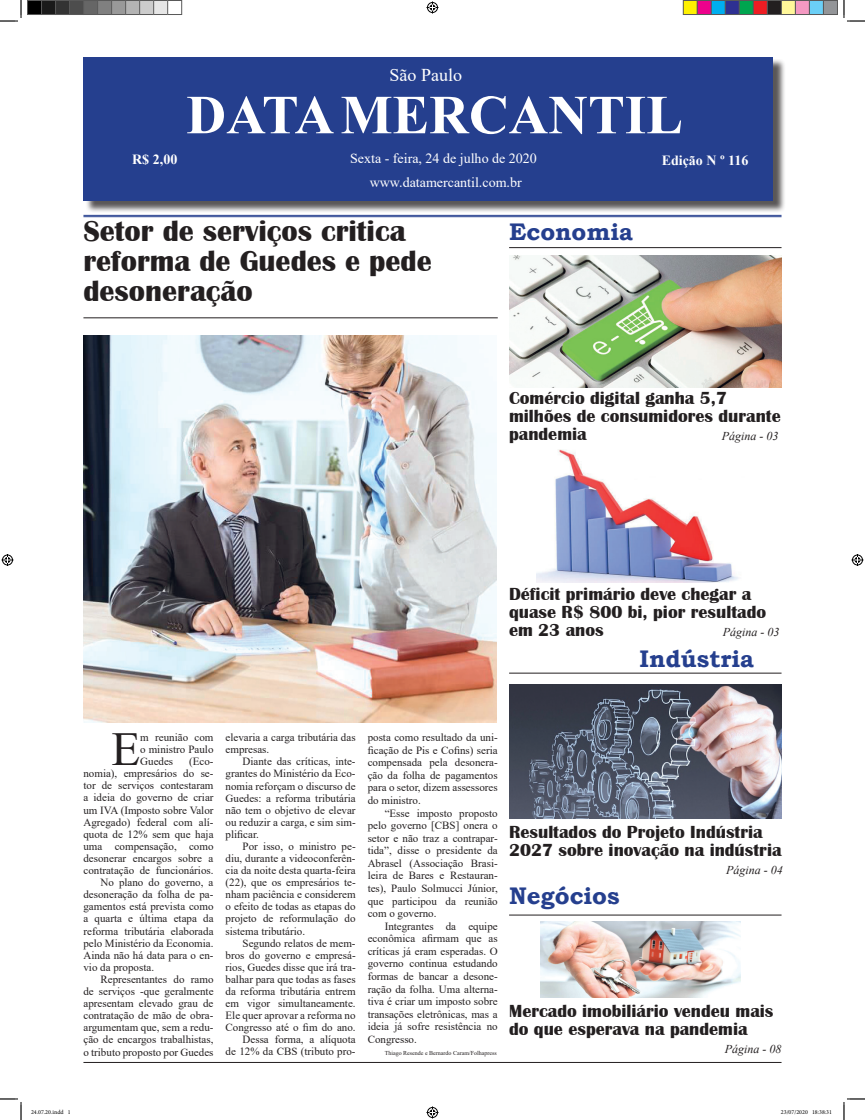
<style>
.page{position:relative;width:865px;height:1120px;background:#fff}
.page>*{position:absolute;margin:0;border:0;box-sizing:border-box;transform-origin:0 0}
.t1{font:700 55px "Times New Roman";color:#fff}
.t2{font:47.2px "Times New Roman";color:#231f20}
.t3{font:700 30px/30px "Britannic";color:#231f20}
.t4{font:700 24px "Bookman Old Style";color:#253f8e}
.t5{font:700 18px/18px "Britannic";color:#231f20}
.t6{font:18px "Times New Roman";color:#fff}
.t7{font:14px "Times New Roman";color:#fff}
.t8{font:700 14px "Times New Roman";color:#fff}
.t9{font:italic 12px "Times New Roman";color:#231f20}
.t10{font:11px/12.1px "Times New Roman";color:#231f20;text-align:justify}
.t11{font:6px "Times New Roman";color:#231f20}
.t12{font:6px "Minion Pro";color:#000}
</style>
<div class="page">
<div style="left:85px;top:59px;width:700px;height:154px;background:#231f20;opacity:.75"></div>
<div style="left:83px;top:57px;width:689px;height:144px;background:#253f8e"></div>
<hr style="left:83px;top:215px;width:698px;height:1px;background:#253f8e">
<hr style="left:83px;top:216px;width:698px;height:1px;background:#253f8e">
<hr style="left:83px;top:1061px;width:698px;height:1px;background:#231f20">
<img style="left:83px;top:335px;width:413px;height:387px">
<hr style="left:83px;top:317px;width:414px;height:1px;background:#231f20">
<hr style="left:509px;top:247px;width:272px;height:1px;background:#231f20">
<img style="left:509px;top:255px;width:272px;height:132px">
<img style="left:536px;top:450px;width:202px;height:133px">
<hr style="left:509px;top:672px;width:272px;height:1px;background:#231f20">
<img style="left:509px;top:684px;width:272px;height:134px">
<hr style="left:509px;top:914px;width:272px;height:1px;background:#231f20">
<img style="left:540px;top:921px;width:200px;height:76px">
<svg style="left:0;top:0;width:22px;height:22px"></svg>
<svg style="left:0;top:1098px;width:22px;height:21px"></svg>
<svg style="left:843px;top:0;width:21px;height:22px"></svg>
<svg style="left:843px;top:1098px;width:21px;height:21px"></svg>
<svg style="left:426px;top:2px;width:12px;height:12px"></svg>
<svg style="left:426px;top:1106px;width:12px;height:12px"></svg>
<svg style="left:2px;top:554px;width:12px;height:12px"></svg>
<svg style="left:851px;top:554px;width:12px;height:12px"></svg>
<div style="left:28px;top:1px;width:14px;height:14px;background:#000"></div>
<div style="left:27px;top:0;width:15px;height:15px;border:1px solid #595959"></div>
<div style="left:42px;top:1px;width:14px;height:14px;background:#1a1a1a"></div>
<div style="left:41px;top:0;width:15px;height:15px;border:1px solid #595959"></div>
<div style="left:56px;top:1px;width:14px;height:14px;background:#333"></div>
<div style="left:55px;top:0;width:15px;height:15px;border:1px solid #595959"></div>
<div style="left:70px;top:1px;width:14px;height:14px;background:#4d4d4d"></div>
<div style="left:69px;top:0;width:15px;height:15px;border:1px solid #595959"></div>
<div style="left:84px;top:1px;width:14px;height:14px;background:#666"></div>
<div style="left:83px;top:0;width:15px;height:15px;border:1px solid #595959"></div>
<div style="left:98px;top:1px;width:14px;height:14px;background:#808080"></div>
<div style="left:97px;top:0;width:15px;height:15px;border:1px solid #595959"></div>
<div style="left:112px;top:1px;width:14px;height:14px;background:#999"></div>
<div style="left:111px;top:0;width:15px;height:15px;border:1px solid #595959"></div>
<div style="left:126px;top:1px;width:14px;height:14px;background:#b3b3b3"></div>
<div style="left:125px;top:0;width:15px;height:15px;border:1px solid #595959"></div>
<div style="left:140px;top:1px;width:14px;height:14px;background:#ccc"></div>
<div style="left:139px;top:0;width:15px;height:15px;border:1px solid #595959"></div>
<div style="left:154px;top:1px;width:14px;height:14px;background:#e6e6e6"></div>
<div style="left:153px;top:0;width:15px;height:15px;border:1px solid #595959"></div>
<div style="left:167px;top:0;width:15px;height:15px;border:1px solid #595959"></div>
<div style="left:683px;top:1px;width:14px;height:14px;background:#fff101"></div>
<div style="left:682px;top:0;width:15px;height:15px;border:1px solid #595959"></div>
<div style="left:697px;top:1px;width:14px;height:14px;background:#ed028c"></div>
<div style="left:696px;top:0;width:15px;height:15px;border:1px solid #595959"></div>
<div style="left:711px;top:1px;width:14px;height:14px;background:#00aeef"></div>
<div style="left:710px;top:0;width:15px;height:15px;border:1px solid #595959"></div>
<div style="left:725px;top:1px;width:14px;height:14px;background:#2e3092"></div>
<div style="left:724px;top:0;width:15px;height:15px;border:1px solid #595959"></div>
<div style="left:739px;top:1px;width:14px;height:14px;background:#00a54f"></div>
<div style="left:738px;top:0;width:15px;height:15px;border:1px solid #595959"></div>
<div style="left:753px;top:1px;width:14px;height:14px;background:#ee1d23"></div>
<div style="left:752px;top:0;width:15px;height:15px;border:1px solid #595959"></div>
<div style="left:767px;top:1px;width:14px;height:14px;background:#231f20"></div>
<div style="left:766px;top:0;width:15px;height:15px;border:1px solid #595959"></div>
<div style="left:781px;top:1px;width:14px;height:14px;background:#fff79a"></div>
<div style="left:780px;top:0;width:15px;height:15px;border:1px solid #595959"></div>
<div style="left:795px;top:1px;width:14px;height:14px;background:#f499c2"></div>
<div style="left:794px;top:0;width:15px;height:15px;border:1px solid #595959"></div>
<div style="left:809px;top:1px;width:14px;height:14px;background:#6bcff6"></div>
<div style="left:808px;top:0;width:15px;height:15px;border:1px solid #595959"></div>
<div style="left:823px;top:1px;width:14px;height:14px;background:#939598"></div>
<div style="left:822px;top:0;width:15px;height:15px;border:1px solid #595959"></div>
<h3 class="t6" style="left:389px;top:63px;width:74px">São Paulo</h3>
<h1 class="t1" style="left:186px;top:75px;width:497px">DATA MERCANTIL</h1>
<p class="t8" style="left:132px;top:149px;width:47px">R$ 2,00</p>
<p class="t7" style="left:350px;top:148px;width:188px">Sexta - feira, 24 de julho de 2020</p>
<p class="t8" style="left:661px;top:150px;width:88px">Edição N º 116</p>
<p class="t7" style="left:369px;top:172px;width:153px">www.datamercantil.com.br</p>
<h3 class="t3" style="left:83px;top:216px;width:349px">Setor de serviços critica reforma de Guedes e pede desoneração</h3>
<h3 class="t4" style="left:509px;top:214px;width:125px">Economia</h3>
<h3 class="t5" style="left:509px;top:389px;width:273px">Comércio digital ganha 5,7 milhões de consumidores durante pandemia</h3>
<p class="t9" style="left:721px;top:428px;width:58px">Página - 03</p>
<h3 class="t5" style="left:509px;top:585px;width:258px">Déficit primário deve chegar a quase R$ 800 bi, pior resultado em 23 anos</h3>
<p class="t9" style="left:722px;top:623px;width:58px">Página - 03</p>
<h3 class="t4" style="left:639px;top:641px;width:116px">Indústria</h3>
<h2 class="t2" style="left:111px;top:716px;width:30px">E</h2>
<p class="t10" style="left:140px;top:731px;width:75px">m reunião com o ministro Paulo Guedes</p>
<p class="t10" style="left:189px;top:755px;width:26px">(Eco-</p>
<p class="t10" style="left:83px;top:767px;width:131px">nomia), empresários do se-</p>
<p class="t10" style="left:83px;top:779px;width:131px">tor de serviços contestaram</p>
<p class="t10" style="left:83px;top:791px;width:131px">a ideia do governo de criar</p>
<p class="t10" style="left:83px;top:803px;width:131px">um IVA (Imposto sobre Valor</p>
<p class="t10" style="left:83px;top:815px;width:131px">Agregado) federal com alí-</p>
<p class="t10" style="left:83px;top:827px;width:131px">quota de 12% sem que haja</p>
<p class="t10" style="left:83px;top:839px;width:131px">uma compensação, como</p>
<p class="t10" style="left:83px;top:851px;width:131px">desonerar encargos sobre a</p>
<p class="t10" style="left:83px;top:863px;width:131px">contratação de funcionários.</p>
<p class="t10" style="left:100px;top:875px;width:114px">No plano do governo, a</p>
<p class="t10" style="left:83px;top:887px;width:131px">desoneração da folha de pa-</p>
<p class="t10" style="left:83px;top:900px;width:131px">gamentos está prevista como</p>
<p class="t10" style="left:83px;top:912px;width:131px">a quarta e última etapa da</p>
<p class="t10" style="left:83px;top:924px;width:131px">reforma tributária elaborada</p>
<p class="t10" style="left:83px;top:936px;width:131px">pelo Ministério da Economia.</p>
<p class="t10" style="left:83px;top:948px;width:131px">Ainda não há data para o en-</p>
<p class="t10" style="left:83px;top:960px;width:72px">vio da proposta.</p>
<p class="t10" style="left:100px;top:972px;width:114px">Representantes do ramo</p>
<p class="t10" style="left:83px;top:984px;width:131px">de serviços -que geralmente</p>
<p class="t10" style="left:83px;top:996px;width:131px">apresentam elevado grau de</p>
<p class="t10" style="left:83px;top:1008px;width:131px">contratação de mão de obra-</p>
<p class="t10" style="left:83px;top:1020px;width:131px">argumentam que, sem a redu-</p>
<p class="t10" style="left:83px;top:1033px;width:131px">ção de encargos trabalhistas,</p>
<p class="t10" style="left:83px;top:1045px;width:131px">o tributo proposto por Guedes</p>
<p class="t10" style="left:225px;top:731px;width:131px">elevaria a carga tributária das empresas.</p>
<p class="t10" style="left:225px;top:755px;width:131px;text-indent:17px">Diante das críticas, inte&shy;grantes do Ministério da Eco&shy;nomia reforçam o discurso de Guedes: a reforma tributária não tem o objetivo de elevar ou reduzir a carga, e sim sim&shy;plificar.</p>
<p class="t10" style="left:225px;top:839px;width:131px;text-indent:17px">Por isso, o ministro pe&shy;diu, durante a videoconferên&shy;cia da noite desta quarta-feira (22), que os empresários te&shy;nham paciência e considerem o efeito de todas as etapas do projeto de reformulação do sistema tributário.</p>
<p class="t10" style="left:225px;top:936px;width:131px;text-align:right">Segundo relatos de mem&shy;bros do governo e empresá&shy;rios, Guedes disse que irá tra&shy;balhar para que todas as fases da reforma tributária entrem em vigor simultaneamente.<br>Ele quer aprovar a reforma no<br>Congresso até o fim do ano.<br>Dessa forma, a alíquota<br>de 12% da CBS (tributo pro-</p>
<p class="t10" style="left:367px;top:730px;width:131px;line-height:12.6px">posta como resultado da uni&shy;ficação de Pis e Cofins) seria compensada pela desonera&shy;ção da folha de pagamentos para o setor, dizem assessores do ministro.</p>
<p class="t10" style="left:367px;top:806px;width:131px;line-height:12.6px;text-indent:17px">“Esse imposto proposto pelo governo [CBS] onera o setor e não traz a contrapar&shy;tida”, disse o presidente da Abrasel (Associação Brasi&shy;leira de Bares e Restauran&shy;tes), Paulo Solmucci Júnior, que participou da reunião com o governo.</p>
<p class="t10" style="left:367px;top:919px;width:131px;line-height:12.6px;text-indent:17px">Integrantes da equipe econômica afirmam que as críticas já eram esperadas. O governo continua estudando formas de bancar a desone&shy;ração da folha. Uma alterna&shy;tiva é criar um imposto sobre transações eletrônicas, mas a ideia já sofre resistência no Congresso.</p>
<p class="t11" style="left:384px;top:1048px;width:113px">Thiago Resende e Bernardo Caram/Folhapress</p>
<h3 class="t5" style="left:509px;top:823px;width:274px">Resultados do Projeto Indústria<br>2027 sobre inovação na indústria</h3>
<p class="t9" style="left:725px;top:861px;width:58px">Página - 04</p>
<h3 class="t4" style="left:509px;top:878px;width:112px">Negócios</h3>
<h3 class="t5" style="left:509px;top:1001px;width:266px">Mercado imobiliário vendeu mais do que esperava na pandemia</h3>
<p class="t9" style="left:724px;top:1040px;width:58px">Página - 08</p>
<p class="t12" style="left:31px;top:1107px;width:41px">24.07.20.indd 1</p>
<p class="t12" style="left:780px;top:1107px;width:53px">23/07/2020 18:38:31</p>
</div>
